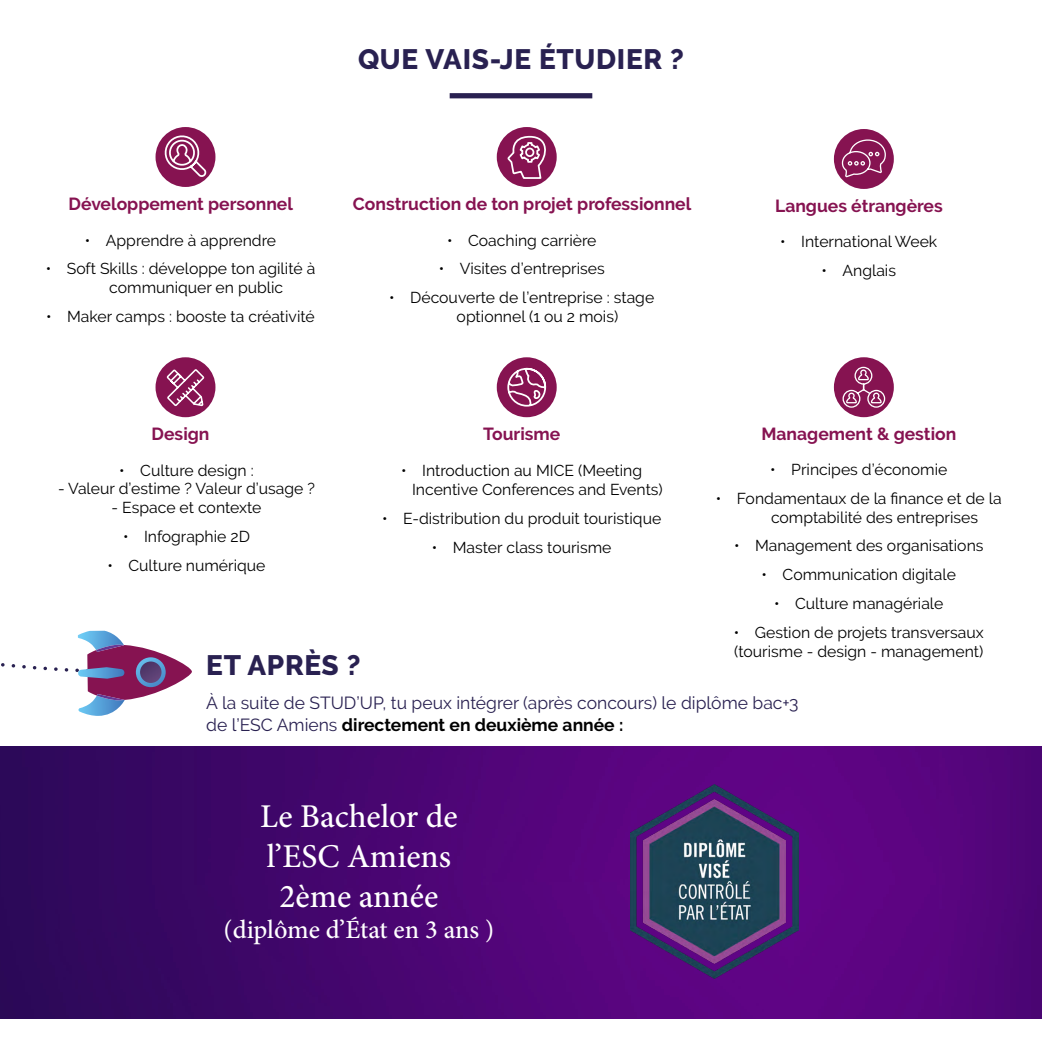
<style>
.page{position:relative;width:1042px;height:1042px;background:#fff}
.page>*{position:absolute;margin:0;border:0;box-sizing:border-box;transform-origin:0 0}
.t1{font:500 33.25px/39.9px "Minion Pro";color:#fff;text-align:center}
.t2{font:800 28px "Raleway";letter-spacing:.025em;color:#292151}
.t3{font:500 26.25px "Minion Pro";letter-spacing:-.005em;color:#fff}
.t4{font:700 17.5px "Raleway";color:#861351}
.t5{font:17.5px/21px "Raleway";color:#292151}
.t6{font:15.75px/18.9px "Raleway";color:#000}
.s1{font-weight:700;color:#000}
</style>
<div class="page">
<svg style="left:78px;top:631px;width:114px;height:85px"></svg>
<div style="left:155px;top:127px;width:60px;height:60px;background:#861351;border-radius:50%"></div>
<div style="left:497px;top:127px;width:60px;height:60px;background:#861351;border-radius:50%"></div>
<div style="left:155px;top:357px;width:60px;height:60px;background:#861351;border-radius:50%"></div>
<div style="left:497px;top:357px;width:60px;height:60px;background:#861351;border-radius:50%"></div>
<div style="left:834px;top:357px;width:60px;height:60px;background:#861351;border-radius:50%"></div>
<div style="left:834px;top:129px;width:60px;height:60px;background:#861351;border-radius:50%"></div>
<svg style="left:161px;top:132px;width:47px;height:47px"></svg>
<svg style="left:166px;top:369px;width:39px;height:38px"></svg>
<svg style="left:507px;top:367px;width:40px;height:40px"></svg>
<svg style="left:506px;top:135px;width:45px;height:45px"></svg>
<svg style="left:842px;top:366px;width:44px;height:52px"></svg>
<svg style="left:841px;top:139px;width:45px;height:39px"></svg>
<img style="left:0;top:747px;width:1042px;height:271px">
<div style="left:450px;top:93px;width:142px;height:5px;background:#292151"></div>
<img style="left:630px;top:784px;width:169px;height:195px">
<h2 class="t2" style="left:358px;top:44px;width:327px">QUE VAIS-JE ÉTUDIER ?</h2>
<p class="t4" style="left:69px;top:194px;width:226px">Développement personnel</p>
<p class="t4" style="left:353px;top:194px;width:340px">Construction de ton projet professionnel</p>
<p class="t6" style="left:85px;top:231px;width:193px">• Apprendre à apprendre</p>
<p class="t6" style="left:109px;top:259px;width:207px;text-indent:-63px">• Soft Skills : développe ton agilité à communiquer en public</p>
<p class="t6" style="left:46px;top:307px;width:270px">• Maker camps : booste ta créativité</p>
<p class="t6" style="left:447px;top:231px;width:151px">• Coaching carrière</p>
<p class="t6" style="left:439px;top:259px;width:167px">• Visites d’entreprises</p>
<p class="t6" style="left:457px;top:288px;width:199px;text-indent:-67px">• Découverte de l’entreprise : stage optionnel (1 ou 2 mois)</p>
<p class="t4" style="left:775px;top:196px;width:169px">Langues étrangères</p>
<p class="t6" style="left:780px;top:232px;width:158px">• International Week</p>
<p class="t6" style="left:821px;top:261px;width:76px">• Anglais</p>
<p class="t4" style="left:152px;top:424px;width:59px">Design</p>
<p class="t4" style="left:483px;top:424px;width:78px">Tourisme</p>
<p class="t4" style="left:761px;top:424px;width:196px">Management &amp; gestion</p>
<p class="t6" style="left:770px;top:460px;width:179px">• Principes d’économie</p>
<p class="t6" style="left:771px;top:489px;width:232px;text-indent:-55px">• Fondamentaux de la finance et de la comptabilité des entreprises</p>
<p class="t6" style="left:734px;top:536px;width:251px">• Management des organisations</p>
<p class="t6" style="left:761px;top:565px;width:196px">• Communication digitale</p>
<p class="t6" style="left:774px;top:594px;width:171px">• Culture managériale</p>
<p class="t6" style="left:734px;top:623px;width:251px">• Gestion de projets transversaux (tourisme - design - management)</p>
<p class="t6" style="left:119px;top:460px;width:136px">• Culture design :</p>
<p class="t6" style="left:58px;top:479px;width:258px">- Valeur d’estime ? Valeur d’usage ?</p>
<p class="t6" style="left:112px;top:498px;width:151px">- Espace et contexte</p>
<p class="t6" style="left:123px;top:527px;width:128px">• Infographie 2D</p>
<p class="t6" style="left:107px;top:556px;width:159px">• Culture numérique</p>
<p class="t6" style="left:412px;top:461px;width:252px;text-indent:-11px">• Introduction au MICE (Meeting<br>Incentive Conferences and Events)</p>
<p class="t6" style="left:382px;top:509px;width:281px">• E-distribution du produit touristique</p>
<p class="t6" style="left:432px;top:538px;width:181px">• Master class tourisme</p>
<h2 class="t2" style="left:206px;top:649px;width:156px">ET APRÈS ?</h2>
<p class="t5" style="left:206px;top:693px;width:594px">À la suite de STUD’UP, tu peux intégrer (après concours) le diplôme bac+3 de l’ESC Amiens <span class="s1">directement en deuxième année :</span></p>
<h1 class="t1" style="left:260px;top:796px;width:199px">Le Bachelor de l’ESC Amiens<br>2ème année</h1>
<h3 class="t3" style="left:224px;top:912px;width:272px">(diplôme d’État en 3 ans )</h3>
</div>
